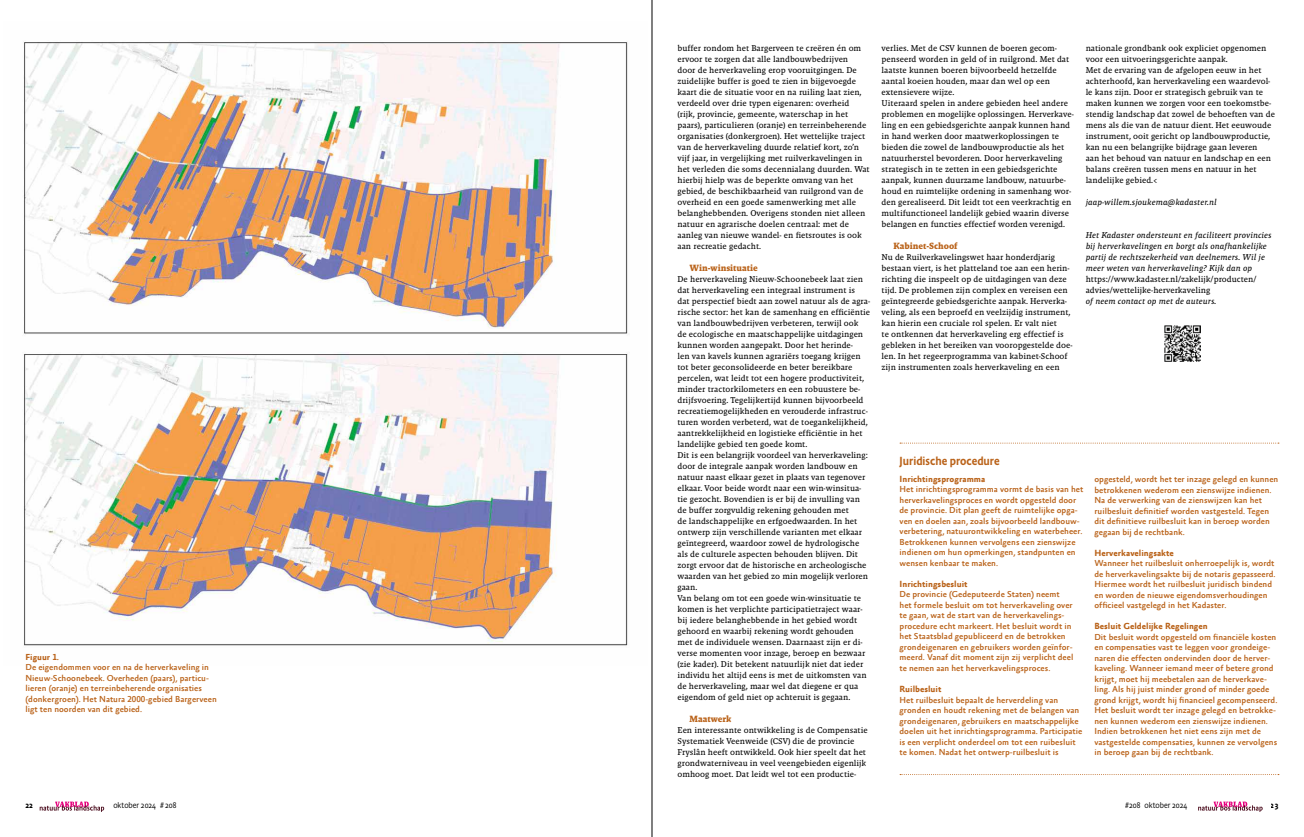
<style>
.page{position:relative;width:1304px;height:837px;background:#fff}
.page>*{position:absolute;margin:0;border:0;box-sizing:border-box;transform-origin:0 0}
.t1{font:500 12px "Absara Sans Headline Pro";color:#ba631a}
.t2{font:700 9.2px "Malaga OT";color:#ba631a}
.t3{font:700 9px "Absara Sans Offc Pro";color:#ba631a}
.t4{font:500 8.8px/10.5px "Absara Sans Offc Pro";color:#ba631a}
.t5{font:700 8.8px "Absara Sans Offc Pro";color:#ba631a}
.t6{font:8.6px/11px "Malaga OT";color:#000}
.t7{font:italic 8.6px/11px "Malaga OT";color:#000}
.t8{font:300 8.3px "Absara Sans Headline Pro";color:#000}
.t9{font:500 8.3px "Absara Sans Headline Pro";color:#000}
</style>
<div class="page">
<img style="left:24px;top:42px;width:604px;height:604px">
<img style="left:1164px;top:325px;width:36px;height:36px">
<svg style="left:900px;top:442px;width:379px;height:1px"></svg>
<svg style="left:40px;top:801px;width:64px;height:10px"></svg>
<svg style="left:1198px;top:801px;width:65px;height:10px"></svg>
<hr style="left:652px;top:0;width:1px;height:836px;background:#000">
<p class="t5" style="left:26px;top:652px;width:35px">Figuur 1.</p>
<p class="t4" style="left:26px;top:662px;width:193px">De eigendommen voor en na de herverkaveling in Nieuw-Schoonebeek. Overheden (paars), particu&shy;lieren (oranje) en terreinbeherende organisaties (donkergroen). Het Natura 2000-gebied Bargerveen ligt ten noorden van dit gebied.</p>
<p class="t6" style="left:677px;top:42px;width:194px">buffer rondom het Bargerveen te creëren én om ervoor te zorgen dat alle landbouwbedrijven<br>door de herverkaveling erop vooruitgingen. De zuidelijke buffer is goed te zien in bijgevoegde kaart die de situatie voor en na ruiling laat zien, verdeeld over drie typen eigenaren: overheid<br>(rijk, provincie, gemeente, waterschap in het paars), particulieren (oranje) en terreinbeherende organisaties (donkergroen). Het wettelijke traject van de herverkaveling duurde relatief kort, zo’n vijf jaar, in vergelijking met ruilverkavelingen in het verleden die soms decennialang duurden. Wat hierbij hielp was de beperkte omvang van het gebied, de beschikbaarheid van ruilgrond van de overheid en een goede samenwerking met alle belanghebbenden. Overigens stonden niet alleen natuur en agrarische doelen centraal: met de aanleg van nieuwe wandel- en fietsroutes is ook aan recreatie gedacht.</p>
<p class="t2" style="left:689px;top:262px;width:70px">Win-winsituatie</p>
<p class="t6" style="left:677px;top:273px;width:194px">De herverkaveling Nieuw-Schoonebeek laat zien dat herverkaveling een integraal instrument is<br>dat perspectief biedt aan zowel natuur als de agra&shy;rische sector: het kan de samenhang en efficiëntie van landbouwbedrijven verbeteren, terwijl ook<br>de ecologische en maatschappelijke uitdagingen kunnen worden aangepakt. Door het herinde-<br>len van kavels kunnen agrariërs toegang krijgen tot beter geconsolideerde en beter bereikbare percelen, wat leidt tot een hogere productiviteit, minder tractorkilometers en een robuustere be&shy;drijfsvoering. Tegelijkertijd kunnen bijvoorbeeld recreatiemogelijkheden en verouderde infrastruc&shy;turen worden verbeterd, wat de toegankelijkheid, aantrekkelijkheid en logistieke efficiëntie in het landelijke gebied ten goede komt.<br>Dit is een belangrijk voordeel van herverkaveling: door de integrale aanpak worden landbouw en natuur naast elkaar gezet in plaats van tegenover elkaar. Voor beide wordt naar een win-winsitua&shy;tie gezocht. Bovendien is er bij de invulling van de buffer zorgvuldig rekening gehouden met<br>de landschappelijke en erfgoedwaarden. In het ontwerp zijn verschillende varianten met elkaar geïntegreerd, waardoor zowel de hydrologische als de culturele aspecten behouden blijven. Dit zorgt ervoor dat de historische en archeologische waarden van het gebied zo min mogelijk verloren gaan.<br>Van belang om tot een goede win-winsituatie te komen is het verplichte participatietraject waar&shy;bij iedere belanghebbende in het gebied wordt gehoord en waarbij rekening wordt gehouden met de individuele wensen. Daarnaast zijn er di&shy;verse momenten voor inzage, beroep en bezwaar (zie kader). Dit betekent natuurlijk niet dat ieder individu het altijd eens is met de uitkomsten van de herverkaveling, maar wel dat diegene er qua eigendom of geld niet op achteruit is gegaan.</p>
<p class="t2" style="left:689px;top:713px;width:43px">Maatwerk</p>
<p class="t6" style="left:677px;top:724px;width:192px">Een interessante ontwikkeling is de Compensatie Systematiek Veenweide (CSV) die de provincie Fryslân heeft ontwikkeld. Ook hier speelt dat het grondwaterniveau in veel veengebieden eigenlijk omhoog moet. Dat leidt wel tot een productie-</p>
<p class="t6" style="left:882px;top:42px;width:194px">verlies. Met de CSV kunnen de boeren gecom&shy;penseerd worden in geld of in ruilgrond. Met dat laatste kunnen boeren bijvoorbeeld hetzelfde aantal koeien houden, maar dan wel op een extensievere wijze.<br>Uiteraard spelen in andere gebieden heel andere problemen en mogelijke oplossingen. Herverkave&shy;ling en een gebiedsgerichte aanpak kunnen hand in hand werken door maatwerkoplossingen te bieden die zowel de landbouwproductie als het natuurherstel bevorderen. Door herverkaveling strategisch in te zetten in een gebiedsgerichte aanpak, kunnen duurzame landbouw, natuurbe&shy;houd en ruimtelijke ordening in samenhang wor&shy;den gerealiseerd. Dit leidt tot een veerkrachtig en multifunctioneel landelijk gebied waarin diverse belangen en functies effectief worden verenigd.</p>
<p class="t2" style="left:894px;top:240px;width:66px">Kabinet-Schoof</p>
<p class="t6" style="left:882px;top:251px;width:192px">Nu de Ruilverkavelingswet haar honderdjarig bestaan viert, is het platteland toe aan een herin&shy;richting die inspeelt op de uitdagingen van deze tijd. De problemen zijn complex en vereisen een geïntegreerde gebiedsgerichte aanpak. Herverka&shy;veling, als een beproefd en veelzijdig instrument, kan hierin een cruciale rol spelen. Er valt niet<br>te ontkennen dat herverkaveling erg effectief is gebleken in het bereiken van vooropgestelde doe&shy;len. In het regeerprogramma van kabinet-Schoof zijn instrumenten zoals herverkaveling en een</p>
<p class="t6" style="left:1086px;top:42px;width:191px">nationale grondbank ook expliciet opgenomen voor een uitvoeringsgerichte aanpak.<br>Met de ervaring van de afgelopen eeuw in het achterhoofd, kan herverkaveling een waardevol&shy;le kans zijn. Door er strategisch gebruik van te maken kunnen we zorgen voor een toekomstbe&shy;stendig landschap dat zowel de behoeften van de mens als die van de natuur dient. Het eeuwoude instrument, ooit gericht op landbouwproductie, kan nu een belangrijke bijdrage gaan leveren<br>aan het behoud van natuur en landschap en een balans creëren tussen mens en natuur in het landelijke gebied.&lt;</p>
<p class="t7" style="left:1086px;top:196px;width:133px">jaap-willem.sjoukema@kadaster.nl</p>
<p class="t7" style="left:1086px;top:229px;width:188px">Het Kadaster ondersteunt en faciliteert provincies bij herverkavelingen en borgt als onafhankelijke partij de rechtszekerheid van deelnemers. Wil je meer weten van herverkaveling? Kijk dan op</p>
<p class="t6" style="left:1086px;top:273px;width:172px">https://www.kadaster.nl/zakelijk/producten/ advies/wettelijke-herverkaveling</p>
<p class="t7" style="left:1086px;top:295px;width:132px">of neem contact op met de auteurs.</p>
<h1 class="t1" style="left:900px;top:453px;width:102px">Juridische procedure</h1>
<p class="t3" style="left:900px;top:473px;width:87px">Inrichtingsprogramma</p>
<p class="t4" style="left:900px;top:484px;width:185px">Het inrichtingsprogramma vormt de basis van het herverkavelingsproces en wordt opgesteld door de provincie. Dit plan geeft de ruimtelijke opga&shy;ven en doelen aan, zoals bijvoorbeeld landbouw&shy;verbetering, natuurontwikkeling en waterbeheer.<br>Betrokkenen kunnen vervolgens een zienswijze indienen om hun opmerkingen, standpunten en wensen kenbaar te maken.</p>
<p class="t3" style="left:900px;top:578px;width:69px">Inrichtingsbesluit</p>
<p class="t4" style="left:900px;top:589px;width:175px">De provincie (Gedeputeerde Staten) neemt het formele besluit om tot herverkaveling over te gaan, wat de start van de herverkavelings&shy;procedure echt markeert. Het besluit wordt in het Staatsblad gepubliceerd en de betrokken grondeigenaren en gebruikers worden geïnfor&shy;meerd. Vanaf dit moment zijn zij verplicht deel te nemen aan het herverkavelingsproces.</p>
<p class="t3" style="left:900px;top:683px;width:43px">Ruilbesluit</p>
<p class="t4" style="left:900px;top:694px;width:184px">Het ruilbesluit bepaalt de herverdeling van gronden en houdt rekening met de belangen van grondeigenaren, gebruikers en maatschappelijke doelen uit het inrichtingsprogramma. Participatie is een verplicht onderdeel om tot een ruibesluit te komen. Nadat het ontwerp-ruilbesluit is</p>
<p class="t4" style="left:1094px;top:474px;width:186px">opgesteld, wordt het ter inzage gelegd en kunnen betrokkenen wederom een zienswijze indienen.<br>Na de verwerking van de zienswijzen kan het ruilbesluit definitief worden vastgesteld. Tegen dit definitieve ruilbesluit kan in beroep worden gegaan bij de rechtbank.</p>
<p class="t3" style="left:1094px;top:547px;width:81px">Herverkavelingsakte</p>
<p class="t4" style="left:1094px;top:558px;width:183px">Wanneer het ruilbesluit onherroepelijk is, wordt de herverkavelingsakte bij de notaris gepasseerd.<br>Hiermee wordt het ruilbesluit juridisch bindend en worden de nieuwe eigendomsverhoudingen officieel vastgelegd in het Kadaster.</p>
<p class="t3" style="left:1094px;top:621px;width:115px">Besluit Geldelijke Regelingen</p>
<p class="t4" style="left:1094px;top:632px;width:184px">Dit besluit wordt opgesteld om financiële kosten en compensaties vast te leggen voor grondeige&shy;naren die effecten ondervinden door de herver&shy;kaveling. Wanneer iemand meer of betere grond krijgt, moet hij meebetalen aan de herverkave&shy;ling. Als hij juist minder grond of minder goede grond krijgt, wordt hij financieel gecompenseerd.<br>Het besluit wordt ter inzage gelegd en betrokke&shy;nen kunnen wederom een zienswijze indienen.<br>Indien betrokkenen het niet eens zijn met de vastgestelde compensaties, kunnen ze vervolgens in beroep gaan bij de rechtbank.</p>
<p class="t9" style="left:26px;top:799px;width:9px">22</p>
<p class="t8" style="left:113px;top:799px;width:65px">oktober 2024 # 208</p>
<p class="t8" style="left:1125px;top:799px;width:64px">#208 oktober 2024</p>
<p class="t9" style="left:1271px;top:799px;width:9px">23</p>
</div>
